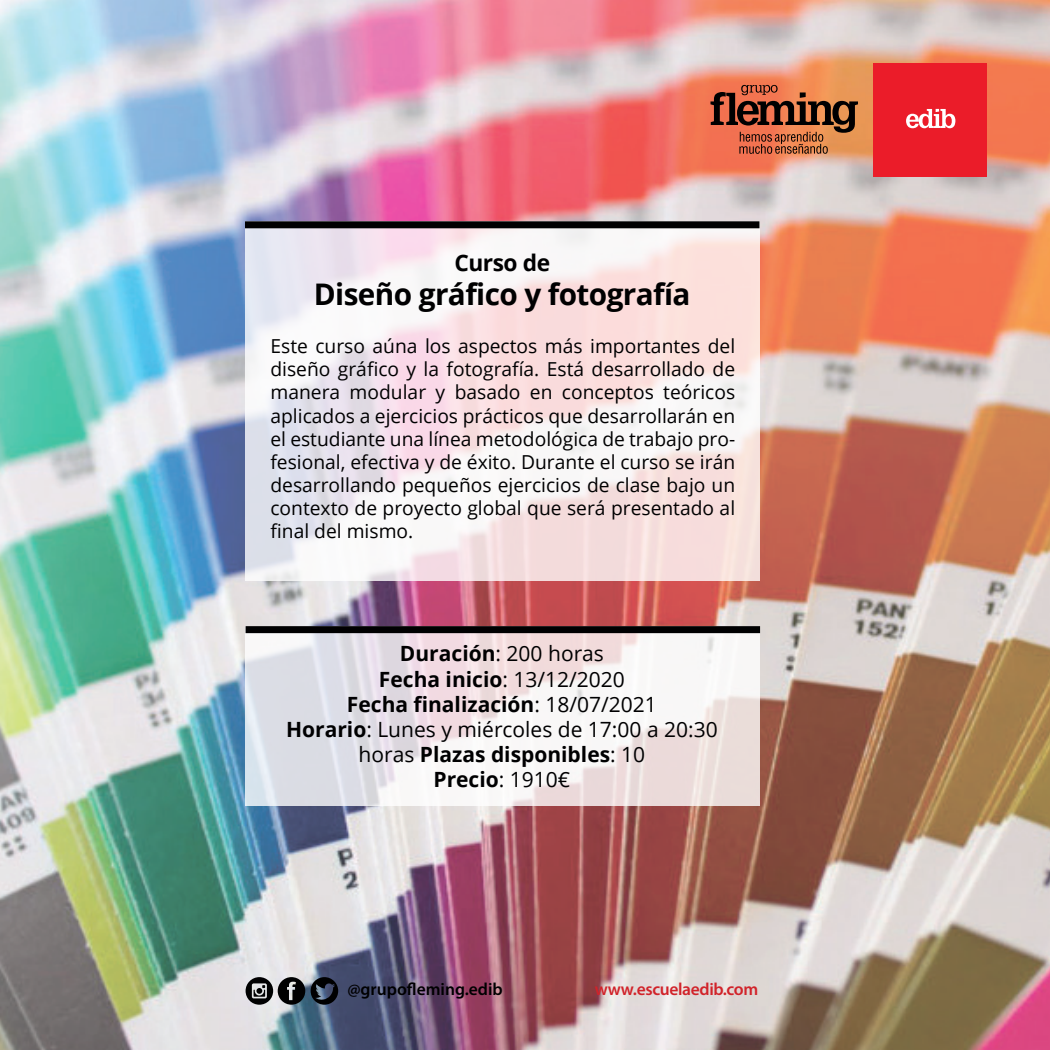
<style>
.page{position:relative;width:1050px;height:1050px;background:#fff}
.page>*{position:absolute;margin:0;border:0;box-sizing:border-box;transform-origin:0 0}
.t1{font:700 29.75px "Open Sans";letter-spacing:-.02em;color:#000001}
.t2{font:700 22.75px "Open Sans";letter-spacing:-.02em;color:#000001}
.t3{font:21px/25.2px "Open Sans";color:#000001;text-align:center}
.t4{font:19.25px/23.1px "Open Sans";color:#000001;text-align:justify}
.t5{font:600 17.5px "Myriad Pro";letter-spacing:-.02em;color:#d1232a}
.t6{font:600 17.5px "Myriad Pro";color:#000001}
.s1{font-weight:700}
</style>
<div class="page">
<img style="left:0;top:0;width:1050px;height:1050px">
<svg style="left:245px;top:228px;width:515px;height:353px"></svg>
<svg style="left:245px;top:626px;width:515px;height:180px"></svg>
<svg style="left:710px;top:85px;width:148px;height:69px;background:#ac5d3b"></svg>
<div style="left:874px;top:63px;width:113px;height:113px;background:#eb1c29"></div>
<svg style="left:906px;top:109px;width:49px;height:19px"></svg>
<div style="left:245px;top:221px;width:515px;height:7px;background:#000001"></div>
<div style="left:246px;top:626px;width:514px;height:7px;background:#000001"></div>
<svg style="left:311px;top:977px;width:27px;height:28px"></svg>
<svg style="left:246px;top:977px;width:59px;height:28px;background:#5c5d60"></svg>
<p class="t2" style="left:454px;top:247px;width:97px">Curso de</p>
<h1 class="t1" style="left:314px;top:273px;width:378px">Diseño gráfico y fotografía</h1>
<p class="t4" style="left:270px;top:334px;width:466px">Este curso aúna los aspectos más importantes del diseño gráfico y la fotografía. Está desarrollado de manera modular y basado en conceptos teóricos aplicados a ejercicios prácticos que desarrollarán en el estudiante una línea metodológica de trabajo pro&shy;fesional, efectiva y de éxito. Durante el curso se irán desarrollando pequeños ejercicios de clase bajo un contexto de proyecto global que será presentado al final del mismo.</p>
<p class="t3" style="left:286px;top:641px;width:433px"><span class="s1">Duración</span>: 200 horas<br><span class="s1">Fecha inicio</span>: 13/12/2020<br><span class="s1">Fecha finalización</span>: 18/07/2021<br><span class="s1">Horario</span>: Lunes y miércoles de 17:00 a 20:30 horas <span class="s1">Plazas disponibles</span>: 10<br><span class="s1">Precio</span>: 1910€</p>
<p class="t6" style="left:347px;top:978px;width:157px">@grupofleming.edib</p>
<p class="t5" style="left:595px;top:978px;width:165px">www.escuelaedib.com</p>
</div>
